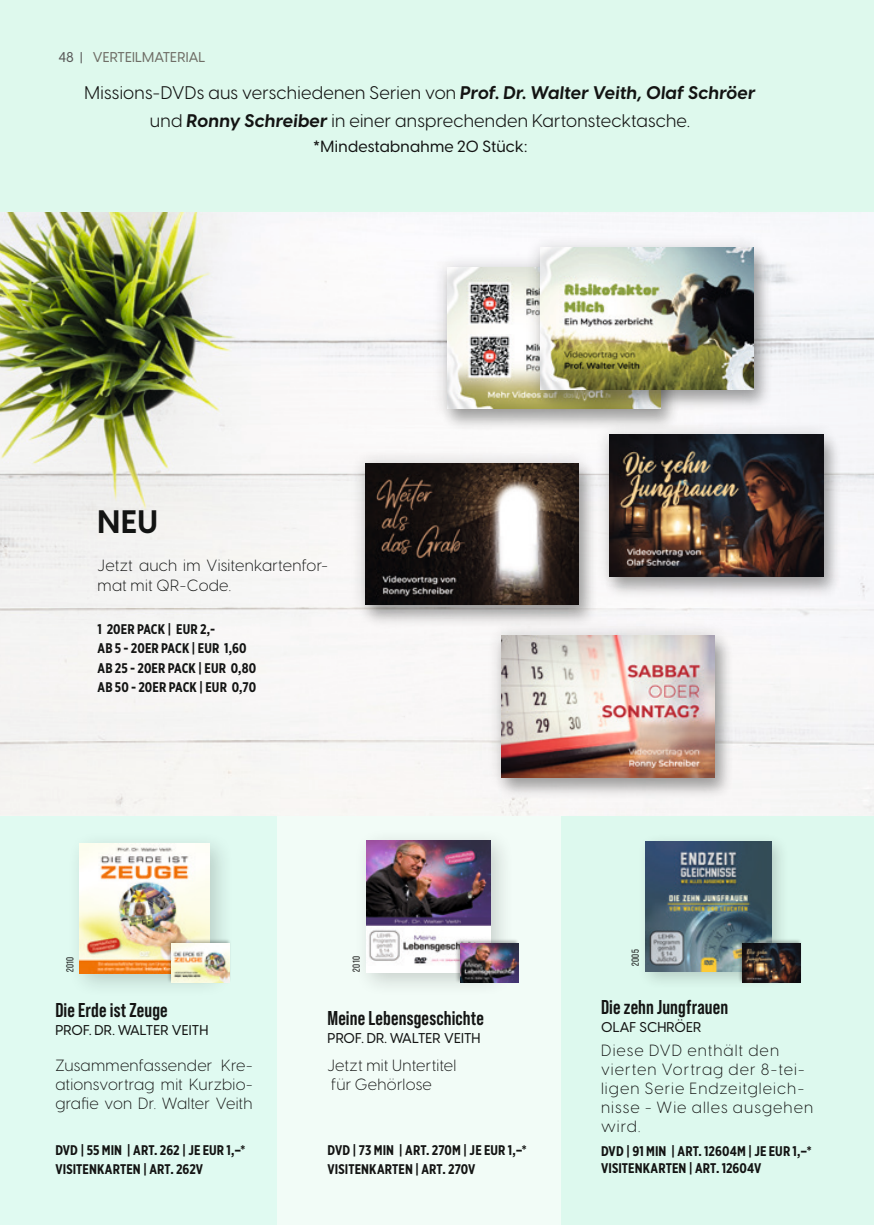
<style>
.page{position:relative;width:874px;height:1225px;background:#fff}
.page>*{position:absolute;margin:0;border:0;box-sizing:border-box;transform-origin:0 0}
.Artikel_-_Text{font:700 32px "Visby CF";color:#131413}
.Artikel_-_Name{font:700 20px "Bebas Neue Pro";letter-spacing:.005em;color:#131413}
.Artikel_-_Text-2{font:18px/28px "Visby CF";letter-spacing:.01em;color:#131413;text-align:center}
.Artikel_-_Text-3{font:300 16px/19.2px "Visby CF";letter-spacing:.015em;color:#131413}
.Artikel_-_Author{font:300 16px/19.2px "Visby CF";letter-spacing:.065em;color:#131413}
.Artikel_-_Text-4{font:500 16px "Visby CF";letter-spacing:.015em;color:#131413}
.Artikel_-_Preis{font:700 14px/19.2px "Gotham X Narrow";letter-spacing:.01em;color:#131413}
.Artikel_-_Preis_Staf{font:700 14px/19.2px "Gotham X Narrow";letter-spacing:.005em;color:#131413}
.Artikel_-_Author-2{font:700 14px/16.8px "Gotham X Narrow";letter-spacing:.01em;color:#131413}
.Artikel_-_Author-3{font:500 14px "Visby CF";letter-spacing:.01em;color:#131413}
.Artikel_-_Author-4{font:500 14px "Visby CF";letter-spacing:.01em;color:#6f6e66}
.Artikel_-_Author-5{font:500 14px "Visby CF";color:#5a5a5a}
.Artikel_-_Jahreszahl{font:10px "Bebas Neue Pro";letter-spacing:.035em;color:#131413}
.s1{color:#5a5a5a}
.s2{font-weight:700;font-style:italic}
</style>
<div class="page">
<div style="left:277px;top:815px;width:286px;height:410px;background:#f2fcf7"></div>
<hr style="left:873px;top:0;width:1px;height:475px;background:#f2fcf7">
<div style="left:561px;top:815px;width:312px;height:410px;background:#ddf9ee"></div>
<div style="left:0;top:815px;width:277px;height:410px;background:#e0faf1"></div>
<div style="left:0;top:0;width:873px;height:212px;background:#def9ed"></div>
<div style="left:66px;top:829px;width:168px;height:168px;background:#131413;opacity:.2"></div>
<img style="left:80px;top:843px;width:129px;height:130px">
<div style="left:353px;top:827px;width:162px;height:170px;background:#131413;opacity:.2"></div>
<img style="left:366px;top:840px;width:124px;height:132px">
<img style="left:0;top:212px;width:873px;height:603px">
<div style="left:440px;top:264px;width:239px;height:167px;background:#f5f4f4"></div>
<div style="left:431px;top:251px;width:245px;height:174px;background:#131413;opacity:.2"></div>
<img style="left:447px;top:267px;width:86px;height:142px">
<div style="left:533px;top:245px;width:239px;height:167px;background:#131413;opacity:.32"></div>
<div style="left:524px;top:232px;width:245px;height:173px;background:#131413;opacity:.2"></div>
<img style="left:540px;top:248px;width:213px;height:141px">
<div style="left:494px;top:633px;width:239px;height:167px;background:#f4f2f2"></div>
<div style="left:485px;top:620px;width:245px;height:173px;background:#131413;opacity:.2"></div>
<img style="left:501px;top:636px;width:213px;height:141px">
<div style="left:358px;top:460px;width:239px;height:167px;background:#f2f0f1"></div>
<div style="left:349px;top:447px;width:245px;height:174px;background:#131413;opacity:.2"></div>
<img style="left:365px;top:463px;width:213px;height:142px">
<div style="left:602px;top:432px;width:239px;height:167px;background:#f4f3f5"></div>
<div style="left:593px;top:419px;width:245px;height:173px;background:#131413;opacity:.2"></div>
<img style="left:609px;top:435px;width:213px;height:141px">
<div style="left:635px;top:831px;width:154px;height:158px;background:#131413;opacity:.2"></div>
<img style="left:645px;top:841px;width:126px;height:130px">
<div style="left:455px;top:938px;width:64px;height:45px;background:#131413;opacity:.32"></div>
<img style="left:460px;top:943px;width:58px;height:39px">
<div style="left:737px;top:938px;width:64px;height:45px;background:#131413;opacity:.32"></div>
<img style="left:742px;top:943px;width:58px;height:39px">
<div style="left:166px;top:938px;width:65px;height:45px;background:#131413;opacity:.32"></div>
<img style="left:172px;top:943px;width:58px;height:39px">
<p class="Artikel_-_Author-4" style="left:52px;top:48px;width:148px"><span class="s1">48 |</span> VERTEILMATERIAL</p>
<p class="Artikel_-_Author-5" style="left:58px;top:48px;width:26px">48 |</p>
<p class="Artikel_-_Author-4" style="left:93px;top:48px;width:114px">VERTEILMATERIAL</p>
<p class="Artikel_-_Text-2" style="left:84px;top:79px;width:672px">Missions-DVDs aus verschiedenen Serien von <span class="s2">Prof. Dr. Walter Veith, Olaf Schröer </span>und <span class="s2">Ronny Schreiber</span> in einer ansprechenden Kartonstecktasche.</p>
<p class="Artikel_-_Text-4" style="left:312px;top:137px;width:216px">*Mindestabnahme 20 Stück:</p>
<p class="Artikel_-_Text" style="left:98px;top:501px;width:62px">NEU</p>
<p class="Artikel_-_Text-3" style="left:98px;top:556px;width:232px">Jetzt auch im Visitenkartenfor&shy;mat mit QR-Code.</p>
<p class="Artikel_-_Preis_Staf" style="left:98px;top:619px;width:160px">1 20ER PACK | EUR 2,-<br>AB 5 - 20ER PACK | EUR 1,60<br>AB 25 - 20ER PACK | EUR 0,80<br>AB 50 - 20ER PACK | EUR 0,70</p>
<p class="Artikel_-_Jahreszahl" style="left:64px;top:972px;width:17px;rotate:-90deg">2010</p>
<p class="Artikel_-_Name" style="left:55px;top:998px;width:114px">Die Erde ist Zeuge</p>
<p class="Artikel_-_Author-3" style="left:55px;top:1021px;width:154px">PROF. DR. WALTER VEITH</p>
<p class="Artikel_-_Text-3" style="left:55px;top:1055px;width:199px;text-align:justify">Zusammenfassender Kre&shy;ationsvortrag mit Kurzbio&shy;grafie von Dr. Walter Veith</p>
<p class="Artikel_-_Preis" style="left:55px;top:1140px;width:191px">DVD | 55 MIN | ART. 262 | JE EUR 1,–*<br>VISITENKARTEN | ART. 262V</p>
<p class="Artikel_-_Jahreszahl" style="left:351px;top:971px;width:17px;rotate:-90deg">2010</p>
<p class="Artikel_-_Name" style="left:327px;top:1006px;width:158px">Meine Lebensgeschichte</p>
<p class="Artikel_-_Author-3" style="left:327px;top:1029px;width:154px">PROF. DR. WALTER VEITH</p>
<p class="Artikel_-_Text-3" style="left:327px;top:1055px;width:130px">Jetzt mit Untertitel für Gehörlose</p>
<p class="Artikel_-_Preis" style="left:327px;top:1140px;width:201px">DVD | 73 MIN | ART. 270M | JE EUR 1,–*<br>VISITENKARTEN | ART. 270V</p>
<p class="Artikel_-_Jahreszahl" style="left:629px;top:966px;width:18px;rotate:-90deg">2005</p>
<p class="Artikel_-_Name" style="left:600px;top:996px;width:129px">Die zehn Jungfrauen</p>
<p class="Artikel_-_Author-3" style="left:600px;top:1018px;width:102px">OLAF SCHRÖER</p>
<p class="Artikel_-_Author" style="left:600px;top:1040px;width:214px">Diese DVD enthält den vierten Vortrag der 8-tei&shy;ligen Serie Endzeitgleich&shy;nisse - Wie alles ausgehen wird.</p>
<p class="Artikel_-_Author-2" style="left:600px;top:1143px;width:212px">DVD | 91 MIN | ART. 12604M | JE EUR 1,–*<br>VISITENKARTEN | ART. 12604V</p>
</div>
